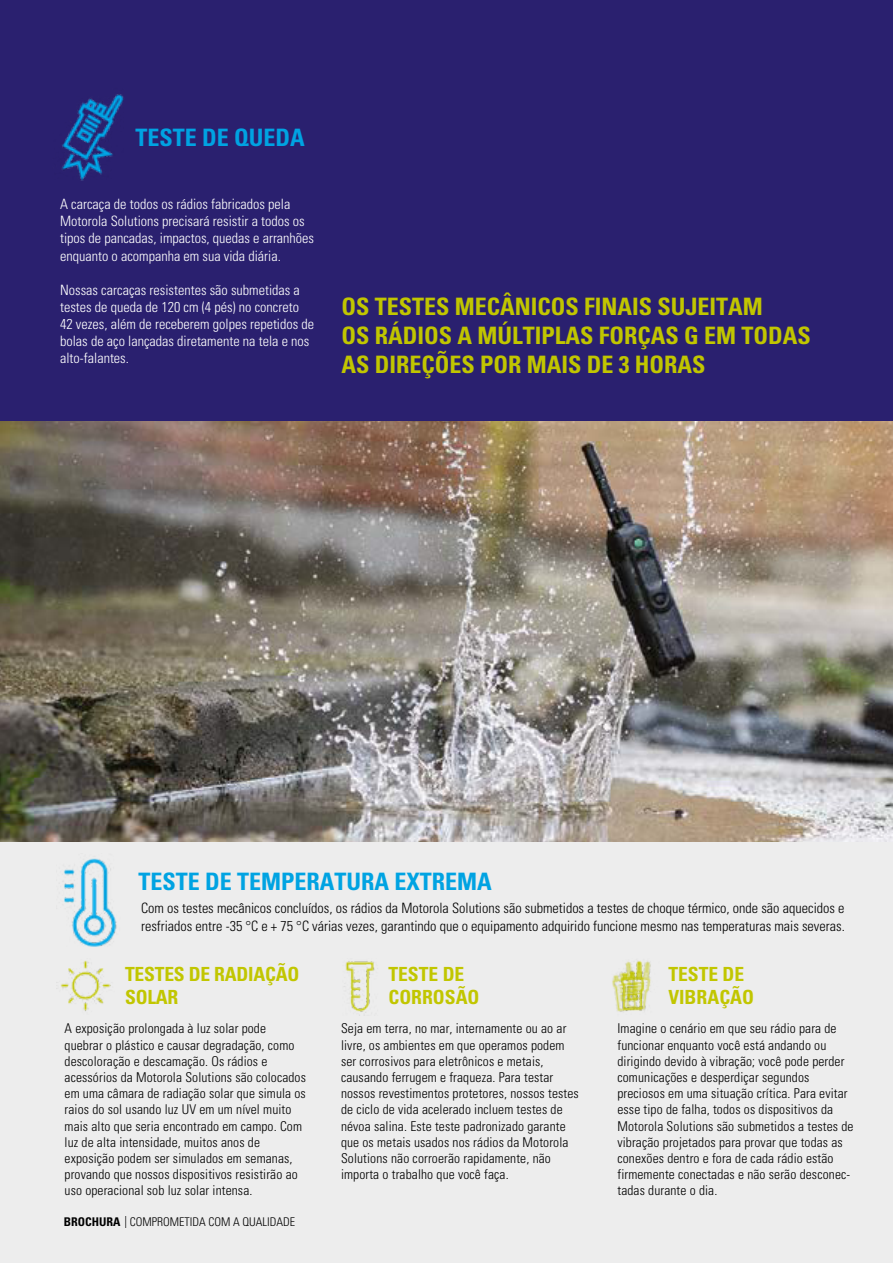
<style>
.page{position:relative;width:893px;height:1263px;background:#fff}
.page>*{position:absolute;margin:0;border:0;box-sizing:border-box;transform-origin:0 0}
.t1{font:700 condensed 24px/28.8px "Univers";color:#c1c600}
.t2{font:700 condensed 24px "Univers";color:#00a3e2}
.t3{font:700 condensed 19.5px/23.4px "Univers";color:#c1c600}
.t4{font:300 condensed 14.25px/17.1px "Univers";color:#fff}
.t5{font:300 condensed 14.25px/17.1px "Univers";color:#000}
.t6{font:300 condensed 13.5px/16.2px "Univers";letter-spacing:.01em;color:#000}
.t7{font:300 condensed 12px "Univers";color:#000}
.s1{font-weight:700}
</style>
<div class="page">
<div style="left:0;top:0;width:893px;height:437px;background:#2a206f"></div>
<div style="left:0;top:826px;width:893px;height:437px;background:#ededed"></div>
<img style="left:62px;top:94px;width:62px;height:87px">
<img style="left:64px;top:858px;width:53px;height:89px">
<img style="left:56px;top:960px;width:55px;height:51px">
<img style="left:344px;top:961px;width:31px;height:52px">
<img style="left:612px;top:975px;width:4px;height:26px">
<img style="left:616px;top:960px;width:35px;height:52px">
<img style="left:0;top:421px;width:893px;height:421px">
<h1 class="t2" style="left:135px;top:123px;width:171px">TESTE DE QUEDA</h1>
<p class="t4" style="left:60px;top:196px;width:255px">A carcaça de todos os rádios fabricados pela Motorola Solutions precisará resistir a todos os tipos de pancadas, impactos, quedas e arranhões enquanto o acompanha em sua vida diária.</p>
<p class="t4" style="left:60px;top:281px;width:255px">Nossas carcaças resistentes são submetidas a testes de queda de 120 cm (4 pés) no concreto 42 vezes, além de receberem golpes repetidos de bolas de aço lançadas diretamente na tela e nos alto-falantes.</p>
<h1 class="t1" style="left:341px;top:292px;width:471px">OS TESTES MECÂNICOS FINAIS SUJEITAM<br>OS RÁDIOS A MÚLTIPLAS FORÇAS G EM TODAS<br>AS DIREÇÕES POR MAIS DE 3 HORAS</h1>
<h1 class="t2" style="left:139px;top:867px;width:355px">TESTE DE TEMPERATURA EXTREMA</h1>
<p class="t5" style="left:141px;top:900px;width:705px">Com os testes mecânicos concluídos, os rádios da Motorola Solutions são submetidos a testes de choque térmico, onde são aquecidos e resfriados entre -35 °C e + 75 °C várias vezes, garantindo que o equipamento adquirido funcione mesmo nas temperaturas mais severas.</p>
<h2 class="t3" style="left:125px;top:962px;width:176px">TESTES DE RADIAÇÃO<br>SOLAR</h2>
<h2 class="t3" style="left:388px;top:962px;width:93px">TESTE DE<br>CORROSÃO</h2>
<h2 class="t3" style="left:668px;top:962px;width:87px">TESTE DE<br>VIBRAÇÃO</h2>
<p class="t6" style="left:65px;top:1020px;width:243px">A exposição prolongada à luz solar pode quebrar o plástico e causar degradação, como descoloração e descamação. Os rádios e acessórios da Motorola Solutions são colocados em uma câmara de radiação solar que simula os raios do sol usando luz UV em um nível muito mais alto que seria encontrado em campo. Com luz de alta intensidade, muitos anos de exposição podem ser simulados em semanas, provando que nossos dispositivos resistirão ao uso operacional sob luz solar intensa.</p>
<p class="t6" style="left:341px;top:1020px;width:239px">Seja em terra, no mar, internamente ou ao ar livre, os ambientes em que operamos podem ser corrosivos para eletrônicos e metais, causando ferrugem e fraqueza. Para testar nossos revestimentos protetores, nossos testes de ciclo de vida acelerado incluem testes de névoa salina. Este teste padronizado garante que os metais usados nos rádios da Motorola Solutions não corroerão rapidamente, não importa o trabalho que você faça.</p>
<p class="t6" style="left:617px;top:1020px;width:238px">Imagine o cenário em que seu rádio para de funcionar enquanto você está andando ou dirigindo devido à vibração; você pode perder comunicações e desperdiçar segundos preciosos em uma situação crítica. Para evitar esse tipo de falha, todos os dispositivos da Motorola Solutions são submetidos a testes de vibração projetados para provar que todas as conexões dentro e fora de cada rádio estão firmemente conectadas e não serão desconec&shy;tadas durante o dia.</p>
<p class="t7" style="left:64px;top:1215px;width:233px"><span class="s1">BROCHURA</span> | COMPROMETIDA COM A QUALIDADE</p>
</div>
